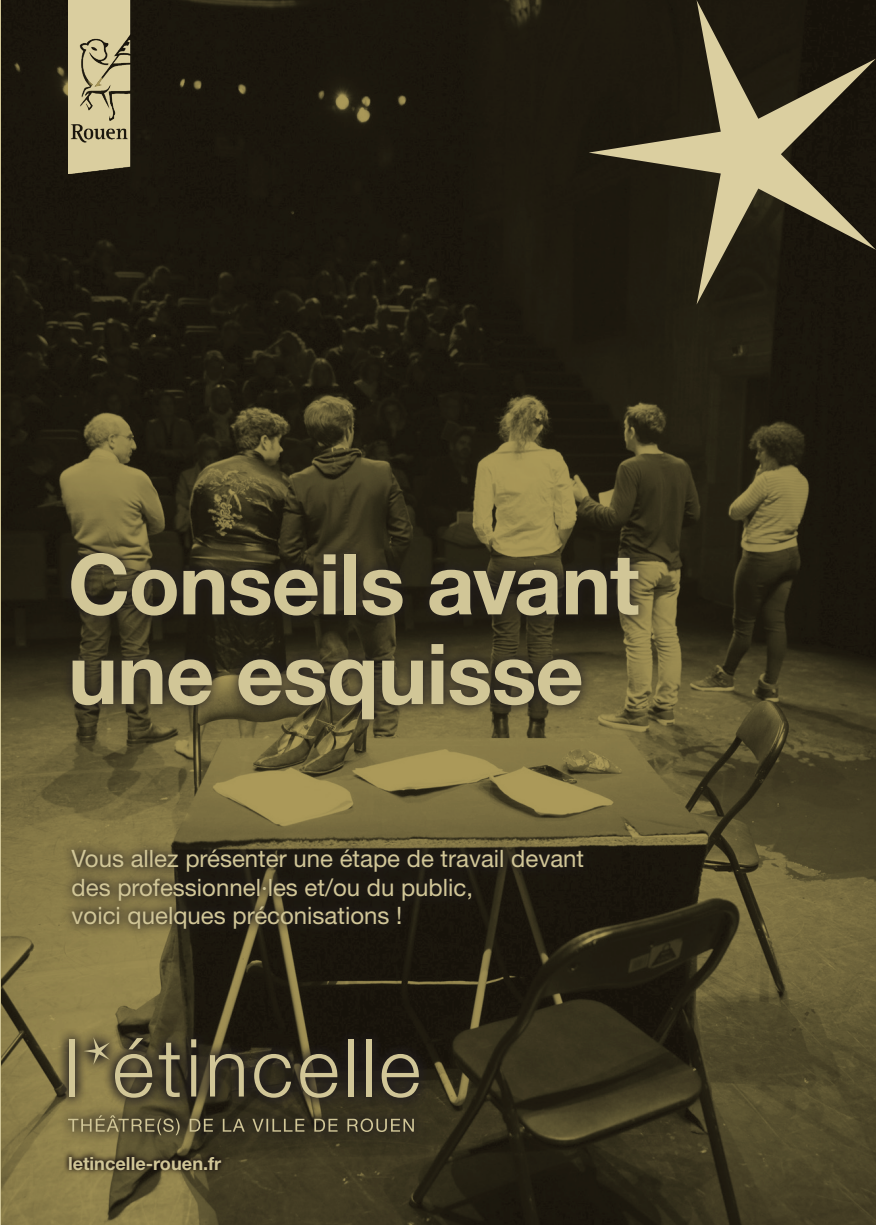
<style>
.page{position:relative;width:876px;height:1225px;background:#fff}
.page>*{position:absolute;margin:0;border:0;box-sizing:border-box;transform-origin:0 0}
._01_FdS_Titre42{font:700 84px "Helvetica Neue LT Std";letter-spacing:-.015em;color:#d1c697}
._06_FdS_Couv_TexteB{font:24px/28px "Helvetica Neue LT Std";color:#d1c697}
.t1{font:700 18.2px "Helvetica Neue LT Std";color:#d1c697}
</style>
<div class="page">
<img style="left:1px;top:0;width:875px;height:1225px">
<svg style="left:60px;top:541px;width:590px;height:399px;background:#4b432a"></svg>
<svg style="left:63px;top:1150px;width:164px;height:25px;background:#483f27"></svg>
<svg style="left:57px;top:1026px;width:373px;height:77px;background:#2b2516"></svg>
<svg style="left:57px;top:1027px;width:29px;height:76px"></svg>
<div style="left:69px;top:1039px;width:5px;height:57px;background:#d1c697"></div>
<svg style="left:103px;top:1026px;width:61px;height:77px"></svg>
<svg style="left:147px;top:1031px;width:32px;height:72px"></svg>
<svg style="left:159px;top:1042px;width:20px;height:55px"></svg>
<svg style="left:179px;top:1027px;width:29px;height:76px"></svg>
<div style="left:191px;top:1039px;width:5px;height:8px;background:#d1c697"></div>
<div style="left:191px;top:1055px;width:5px;height:41px;background:#d1c697"></div>
<svg style="left:198px;top:1042px;width:44px;height:61px"></svg>
<svg style="left:210px;top:1054px;width:32px;height:42px"></svg>
<svg style="left:242px;top:1042px;width:46px;height:61px"></svg>
<svg style="left:254px;top:1054px;width:34px;height:43px"></svg>
<svg style="left:288px;top:1042px;width:48px;height:61px"></svg>
<svg style="left:300px;top:1054px;width:36px;height:43px;background:#6e674f"></svg>
<div style="left:336px;top:1027px;width:29px;height:81px;background:linear-gradient(to bottom,#140f0b,#302c21)"></div>
<div style="left:348px;top:1039px;width:5px;height:57px;background:#d1c697"></div>
<div style="left:354px;top:1027px;width:29px;height:81px;background:linear-gradient(to bottom,#14100d,#302b21)"></div>
<div style="left:366px;top:1039px;width:5px;height:57px;background:#d1c697"></div>
<div style="left:370px;top:1042px;width:60px;height:68px;background:linear-gradient(to bottom,#14100d,#373120)"></div>
<svg style="left:382px;top:1054px;width:37px;height:43px;background:#67604b"></svg>
<svg style="left:73px;top:1027px;width:48px;height:48px"></svg>
<svg style="left:83px;top:1037px;width:70px;height:60px;background:#796f4b"></svg>
<svg style="left:57px;top:1103px;width:369px;height:43px;background:#4c4529"></svg>
<svg style="left:68px;top:1115px;width:346px;height:20px;background:#585139"></svg>
<img style="left:69px;top:0;width:61px;height:174px">
<img style="left:589px;top:0;width:287px;height:305px">
<p class="_01_FdS_Titre42" style="left:68px;top:532px;width:573px">Conseils avant</p>
<p class="_01_FdS_Titre42" style="left:68px;top:622px;width:517px">une esquisse</p>
<p class="_06_FdS_Couv_TexteB" style="left:72px;top:844px;width:514px">Vous allez présenter une étape de travail devant des professionnel·les et/ou du public,<br>voici quelques préconisations !</p>
<p class="t1" style="left:68px;top:1152px;width:155px">letincelle-rouen.fr</p>
</div>
